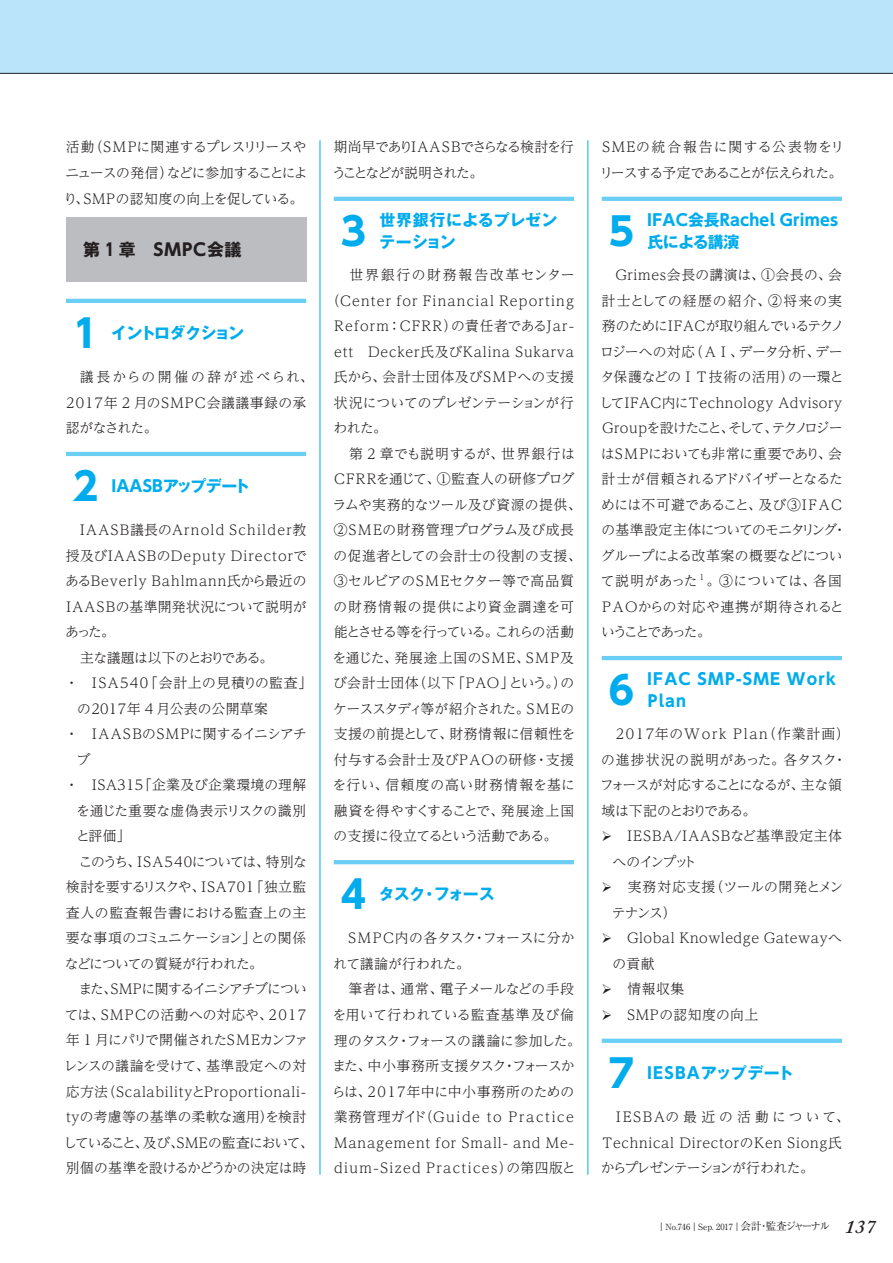
<style>
.page{position:relative;width:893px;height:1263px;background:#fff}
.page>*{position:absolute;margin:0;border:0;box-sizing:border-box;transform-origin:0 0}
.t1{font:700 38.25px "UD Shin Go Pr 6 N";color:#00aced}
.t2{font:700 16.95px "Gothic MB101 Pro";color:#231f20}
.t3{font:700 15.9px "Gothic MB101 Pro";letter-spacing:-.03em;color:#00aced}
.t4{font:700 15.9px "UD Shin Go Pr 6 N";letter-spacing:.015em;color:#00aced}
.t5{font:700 15.9px "UD Shin Go Pr 6 N";letter-spacing:.075em;color:#00aced}
.t6{font:700 15.9px "Gothic MB101 Pro";letter-spacing:.01em;color:#00aced}
.t7{font:700 15.9px "Gothic MB101 Pro";letter-spacing:-.08em;color:#00aced}
.t8{font:700 15.9px "UD Shin Go Pr 6 N";letter-spacing:.045em;color:#00aced}
.t9{font:300 13.8px/25.5px "UD Reimin Pr 6 N";letter-spacing:.025em;color:#231f20;text-align:justify}
.t10{font:300 13.8px/25.5px "UD Reimin Pr 6 N";letter-spacing:-.005em;color:#231f20}
.t11{font:300 13.8px/25.5px "UD Reimin Pr 6 N";letter-spacing:.045em;color:#231f20}
.t12{font:300 13.8px/25.5px "UD Reimin Pr 6 N";letter-spacing:.05em;color:#231f20}
.t13{font:300 13.8px/25.5px "UD Reimin Pr 6 N";letter-spacing:.065em;color:#231f20}
.t14{font:300 13.8px "UD Reimin Pr 6 N";letter-spacing:.055em;color:#231f20}
.t15{font:300 13.8px "UD Reimin Pr 6 N";letter-spacing:.085em;color:#231f20}
.t16{font:300 13.8px "UD Reimin Pr 6 N";letter-spacing:-.085em;color:#231f20}
.t17{font:300 13.8px "UD Reimin Pr 6 N";letter-spacing:-.045em;color:#231f20}
.t18{font:300 13.8px "UD Reimin Pr 6 N";letter-spacing:-.08em;color:#231f20}
.t19{font:300 13.8px "UD Reimin Pr 6 N";letter-spacing:-.04em;color:#231f20}
.t20{font:300 13.8px "UD Reimin Pr 6 N";letter-spacing:.06em;color:#231f20}
.t21{font:300 13.8px/25.5px "UD Reimin Pr 6 N";letter-spacing:-.07em;color:#231f20}
.t22{font:300 13.8px "UD Reimin Pr 6 N";letter-spacing:.09em;color:#231f20}
.t23{font:300 13.8px "UD Reimin Pr 6 N";letter-spacing:.075em;color:#231f20}
.t24{font:300 13.8px "UD Reimin Pr 6 N";letter-spacing:.005em;color:#231f20}
.t25{font:300 13.8px "UD Reimin Pr 6 N";letter-spacing:.105em;color:#231f20}
.t26{font:300 13.8px "UD Reimin Pr 6 N";letter-spacing:-.035em;color:#231f20}
.t27{font:300 13.8px "UD Reimin Pr 6 N";color:#231f20}
.t28{font:300 13.8px "UD Reimin Pr 6 N";letter-spacing:-.025em;color:#231f20}
.t29{font:300 13.8px "UD Reimin Pr 6 N";letter-spacing:-.01em;color:#231f20}
.t30{font:300 13.8px "UD Reimin Pr 6 N";letter-spacing:-.03em;color:#231f20}
.t31{font:300 13.8px "UD Reimin Pr 6 N";letter-spacing:.13em;color:#231f20}
.t32{font:300 13.8px "UD Reimin Pr 6 N";letter-spacing:-.06em;color:#231f20}
.t33{font:300 13.8px "UD Reimin Pr 6 N";letter-spacing:-.075em;color:#231f20}
.t34{font:300 13.8px "UD Reimin Pr 6 N";letter-spacing:-.13em;color:#231f20}
.t35{font:8.55px "Ryumin Pr 6 N";color:#231f20}
.t36{font:300 8.1px "UD Reimin Pr 6 N";color:#231f20}
.s1{font-family:"UD Shin Go Pr 6 N"}
.s2{font-family:"Gothic MB101 Pro"}
.s3{font-size:10.65px}
.s4{font-family:"Adobe Caslon Pro";font-weight:600;font-style:italic;font-size:19.2px}
</style>
<div class="page">
<div style="left:0;top:0;width:893px;height:73px;background:#b9e4f9"></div>
<hr style="left:0;top:73px;width:893px;height:1px;background:#231f20">
<div style="left:66px;top:217px;width:240px;height:65px;background:#bcbdc0"></div>
<hr style="left:66px;top:299px;width:240px;height:4px;background:#6bcef5">
<hr style="left:66px;top:452px;width:240px;height:4px;background:#6bcef5">
<hr style="left:334px;top:197px;width:240px;height:4px;background:#6bcef5">
<hr style="left:334px;top:860px;width:240px;height:4px;background:#6bcef5">
<hr style="left:602px;top:197px;width:240px;height:4px;background:#6bcef5">
<hr style="left:602px;top:656px;width:240px;height:4px;background:#6bcef5">
<hr style="left:602px;top:1039px;width:240px;height:4px;background:#6bcef5">
<hr style="left:320px;top:140px;width:1px;height:1035px;background:#00aced">
<hr style="left:588px;top:140px;width:1px;height:1035px;background:#00aced">
<p class="t9" style="left:63px;top:134px;width:246px">活動（SMPに関連するプレスリリースやニュースの発信）などに参加することにより、SMPの認知度の向上を促している。</p>
<p class="t2" style="left:66px;top:235px;width:177px">　第 <span class="s1">1</span> 章　<span class="s1">SMPC</span>会議</p>
<h1 class="t1" style="left:73px;top:302px;width:27px">1</h1>
<p class="t7" style="left:111px;top:320px;width:135px">イントロダクション</p>
<p class="t13" style="left:66px;top:364px;width:249px;text-indent:14px">議長からの開催の辞が述べられ、<br>2017年 2 月のSMPC会議議事録の承認がなされた。</p>
<h1 class="t1" style="left:73px;top:455px;width:27px">2</h1>
<p class="t3" style="left:112px;top:473px;width:140px"><span class="s1">IAASB</span>アップデート</p>
<p class="t22" style="left:66px;top:519px;width:242px">　IAASB議長のArnold Schilder教</p>
<p class="t23" style="left:66px;top:544px;width:243px">授及びIAASBのDeputy Directorで</p>
<p class="t13" style="left:65px;top:568px;width:243px">あるBeverly Bahlmann氏から最近の</p>
<p class="t9" style="left:66px;top:593px;width:242px">IAASBの基準開発状況について説明が</p>
<p class="t9" style="left:65px;top:619px;width:51px">あった。</p>
<p class="t19" style="left:66px;top:646px;width:209px">　主な議題は以下のとおりである。</p>
<p class="t14" style="left:65px;top:672px;width:249px">・　ISA540「会計上の見積りの監査」</p>
<p class="t9" style="left:77px;top:695px;width:192px">の2017年 4 月公表の公開草案</p>
<p class="t9" style="left:65px;top:721px;width:244px">・　IAASBのSMPに関するイニシアチ</p>
<p class="t9" style="left:77px;top:746px;width:15px">ブ</p>
<p class="t9" style="left:65px;top:772px;width:243px">・　ISA315「企業及び企業環境の理解</p>
<p class="t10" style="left:76px;top:797px;width:231px">を通じた重要な虚偽表示リスクの識別</p>
<p class="t9" style="left:76px;top:823px;width:56px">と評価」</p>
<p class="t17" style="left:66px;top:850px;width:243px">　このうち、ISA540については、特別な</p>
<p class="t24" style="left:66px;top:876px;width:242px">検討を要するリスクや、ISA701「独立監</p>
<p class="t9" style="left:66px;top:899px;width:242px">査人の監査報告書における監査上の主</p>
<p class="t17" style="left:66px;top:927px;width:242px">要な事項のコミュニケーション」との関係</p>
<p class="t32" style="left:65px;top:952px;width:199px">などについての質疑が行われた。</p>
<p class="t16" style="left:66px;top:978px;width:242px">　また、SMPに関するイニシアチブについ</p>
<p class="t9" style="left:65px;top:1001px;width:243px">ては、SMPCの活動への対応や、2017</p>
<p class="t26" style="left:66px;top:1029px;width:244px">年 1 月にパリで開催されたSMEカンファ</p>
<p class="t9" style="left:63px;top:1052px;width:244px">レンスの議論を受けて、基準設定への対</p>
<p class="t12" style="left:66px;top:1078px;width:242px">応方法（ScalabilityとProportionali-</p>
<p class="t27" style="left:66px;top:1105px;width:241px">tyの考慮等の基準の柔軟な適用）を検討</p>
<p class="t16" style="left:63px;top:1131px;width:252px">していること、及び、SMEの監査において、</p>
<p class="t28" style="left:66px;top:1157px;width:242px">別個の基準を設けるかどうかの決定は時</p>
<p class="t21" style="left:332px;top:134px;width:244px">期尚早でありIAASBでさらなる検討を行うことなどが説明された。</p>
<p class="t6" style="left:379px;top:206px;width:179px">世界銀行によるプレゼン</p>
<h1 class="t1" style="left:341px;top:200px;width:27px">3</h1>
<p class="t3" style="left:379px;top:229px;width:78px">テーション</p>
<p class="t31" style="left:334px;top:264px;width:242px">　世界銀行の財務報告改革センター</p>
<p class="t15" style="left:326px;top:289px;width:250px">（Center for Financial Reporting</p>
<p class="t15" style="left:334px;top:315px;width:241px">Reform：CFRR）の責任者であるJar-</p>
<p class="t14" style="left:334px;top:340px;width:241px">ett　Decker氏及びKalina Sukarva</p>
<p class="t11" style="left:334px;top:364px;width:242px">氏から、会計士団体及びSMPへの支援</p>
<p class="t29" style="left:334px;top:391px;width:242px">状況についてのプレゼンテーションが行</p>
<p class="t9" style="left:333px;top:415px;width:55px">われた。</p>
<p class="t9" style="left:334px;top:440px;width:243px">　第 2 章でも説明するが、世界銀行は</p>
<p class="t9" style="left:334px;top:466px;width:242px">CFRRを通じて、①監査人の研修プログ</p>
<p class="t9" style="left:333px;top:491px;width:251px">ラムや実務的なツール及び資源の提供、</p>
<p class="t9" style="left:334px;top:517px;width:242px">②SMEの財務管理プログラム及び成長</p>
<p class="t9" style="left:333px;top:542px;width:250px">の促進者としての会計士の役割の支援、</p>
<p class="t9" style="left:334px;top:568px;width:242px">③セルビアのSMEセクター等で高品質</p>
<p class="t20" style="left:333px;top:595px;width:242px">の財務情報の提供により資金調達を可</p>
<p class="t18" style="left:334px;top:621px;width:242px">能とさせる等を行っている。これらの活動</p>
<p class="t13" style="left:332px;top:644px;width:243px">を通じた、発展途上国のSME、SMP及</p>
<p class="t9" style="left:333px;top:670px;width:243px">び会計士団体（以下「PAO」という。）の</p>
<p class="t19" style="left:333px;top:697px;width:243px">ケーススタディ等が紹介された。SMEの</p>
<p class="t9" style="left:334px;top:721px;width:243px">支援の前提として、財務情報に信頼性を</p>
<p class="t9" style="left:334px;top:746px;width:242px">付与する会計士及びPAOの研修・支援</p>
<p class="t20" style="left:332px;top:774px;width:244px">を行い、信頼度の高い財務情報を基に</p>
<p class="t10" style="left:334px;top:797px;width:242px">融資を得やすくすることで、発展途上国</p>
<p class="t30" style="left:333px;top:825px;width:225px">の支援に役立てるという活動である。</p>
<h1 class="t1" style="left:341px;top:863px;width:27px">4</h1>
<p class="t3" style="left:378px;top:881px;width:118px">タスク・フォース</p>
<p class="t11" style="left:332px;top:925px;width:251px">　SMPC内の各タスク・フォースに分かれて議論が行われた。<br>　筆者は、通常、電子メールなどの手段を用いて行われている監査基準及び倫理のタスク・フォースの議論に参加した。また、中小事務所支援タスク・フォースからは、2017年中に中小事務所のための業務管理ガイド（Guide to Practice<br>Management for Small- and Me&shy;dium-Sized Practices）の第四版と</p>
<p class="t9" style="left:599px;top:134px;width:246px">SMEの統合報告に関する公表物をリリースする予定であることが伝えられた。</p>
<p class="t4" style="left:647px;top:207px;width:192px">IFAC<span class="s2">会長</span>Rachel Grimes</p>
<h1 class="t1" style="left:609px;top:200px;width:27px">5</h1>
<p class="t3" style="left:647px;top:229px;width:94px">氏による講演</p>
<p class="t10" style="left:599px;top:262px;width:249px;text-indent:16px">Grimes会長の講演は、①会長の、会計士としての経歴の紹介、②将来の実務のためにIFACが取り組んでいるテクノロジーへの対応（AI、データ分析、データ保護などのIT技術の活用）の一環としてIFAC内にTechnology Advisory<br>Groupを設けたこと、そして、テクノロジーはSMPにおいても非常に重要であり、会計士が信頼されるアドバイザーとなるためには不可避であること、及び③IFACの基準設定主体についてのモニタリング・グループによる改革案の概要などについて説明があった</p>
<p class="t36" style="left:700px;top:570px;width:6px">1</p>
<p class="t9" style="left:601px;top:568px;width:244px;text-indent:106px">。③については、各国PAOからの対応や連携が期待されるということであった。</p>
<p class="t5" style="left:647px;top:666px;width:190px">IFAC SMP-SME Work</p>
<h1 class="t1" style="left:609px;top:659px;width:27px">6</h1>
<p class="t8" style="left:648px;top:688px;width:40px">Plan</p>
<p class="t25" style="left:602px;top:723px;width:250px">　2017年のWork Plan（作業計画）</p>
<p class="t12" style="left:601px;top:746px;width:247px">の進捗状況の説明があった。各タスク・</p>
<p class="t18" style="left:600px;top:774px;width:243px">フォースが対応することになるが、主な領</p>
<p class="t33" style="left:602px;top:799px;width:156px">域は下記のとおりである。</p>
<p class="t14" style="left:602px;top:825px;width:242px">➢　IESBA/IAASBなど基準設定主体</p>
<p class="t34" style="left:613px;top:850px;width:86px">へのインプット</p>
<p class="t9" style="left:602px;top:874px;width:243px">➢　実務対応支援（ツールの開発とメン</p>
<p class="t9" style="left:612px;top:899px;width:66px">テナンス）</p>
<p class="t9" style="left:602px;top:925px;width:242px">➢　Global Knowledge Gatewayへ</p>
<p class="t9" style="left:612px;top:950px;width:44px">の貢献</p>
<p class="t9" style="left:602px;top:976px;width:84px">➢　情報収集</p>
<p class="t9" style="left:602px;top:1001px;width:158px">➢　SMPの認知度の向上</p>
<h1 class="t1" style="left:609px;top:1042px;width:27px">7</h1>
<p class="t3" style="left:647px;top:1059px;width:148px"><span class="s1">IESBA</span>アップデート</p>
<p class="t12" style="left:601px;top:1103px;width:250px">　IESBAの最近の活動について、<br>Technical DirectorのKen Siong氏からプレゼンテーションが行われた。</p>
<p class="t35" style="left:657px;top:1220px;width:220px">｜No.746｜Sep. 2017｜<span class="s3">会計・監査ジャーナル</span> <span class="s4">137</span></p>
</div>
